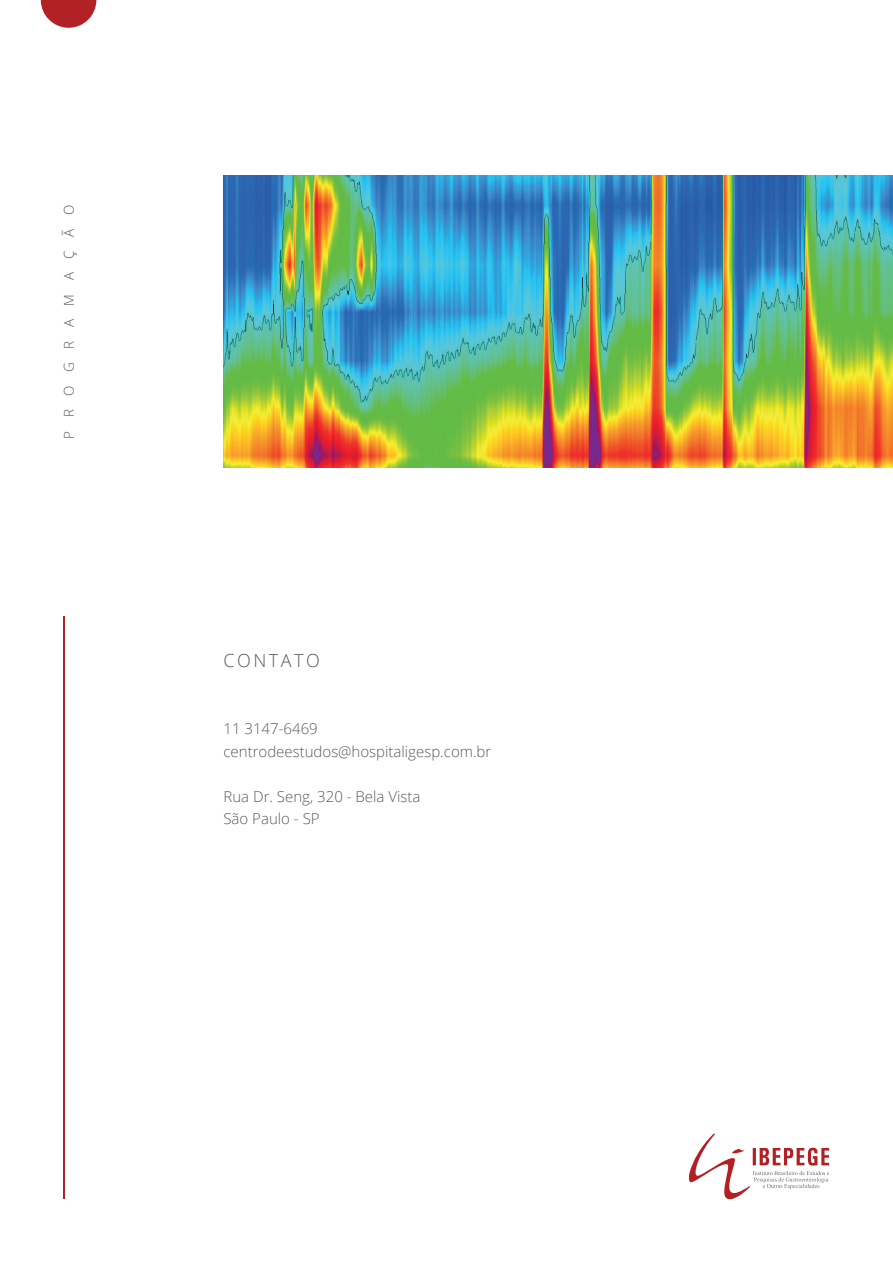
<style>
.page{position:relative;width:893px;height:1263px;background:#fff}
.page>*{position:absolute;margin:0;border:0;box-sizing:border-box;transform-origin:0 0}
.t1{font:300 18px "Open Sans";letter-spacing:.14em;color:#585b5c}
.t2{font:300 15px/22.5px "Open Sans";color:#585b5c}
.t3{font:300 13.5px "Open Sans";letter-spacing:1em;color:#595b5c}
</style>
<div class="page">
<img style="left:223px;top:176px;width:670px;height:292px">
<svg style="left:689px;top:1134px;width:140px;height:66px"></svg>
<svg style="left:41px;top:0;width:55px;height:28px"></svg>
<hr style="left:64px;top:616px;width:1px;height:582px;background:#b22126">
<p class="t3" style="left:60px;top:439px;width:235px;rotate:-90deg">PROGRAMAÇÃO</p>
<p class="t1" style="left:223px;top:648px;width:98px">CONTATO</p>
<p class="t2" style="left:223px;top:717px;width:269px">11 3147-6469 centrodeestudos@hospitaligesp.com.br</p>
<p class="t2" style="left:223px;top:785px;width:198px">Rua Dr. Seng, 320 - Bela Vista<br>São Paulo - SP</p>
</div>
